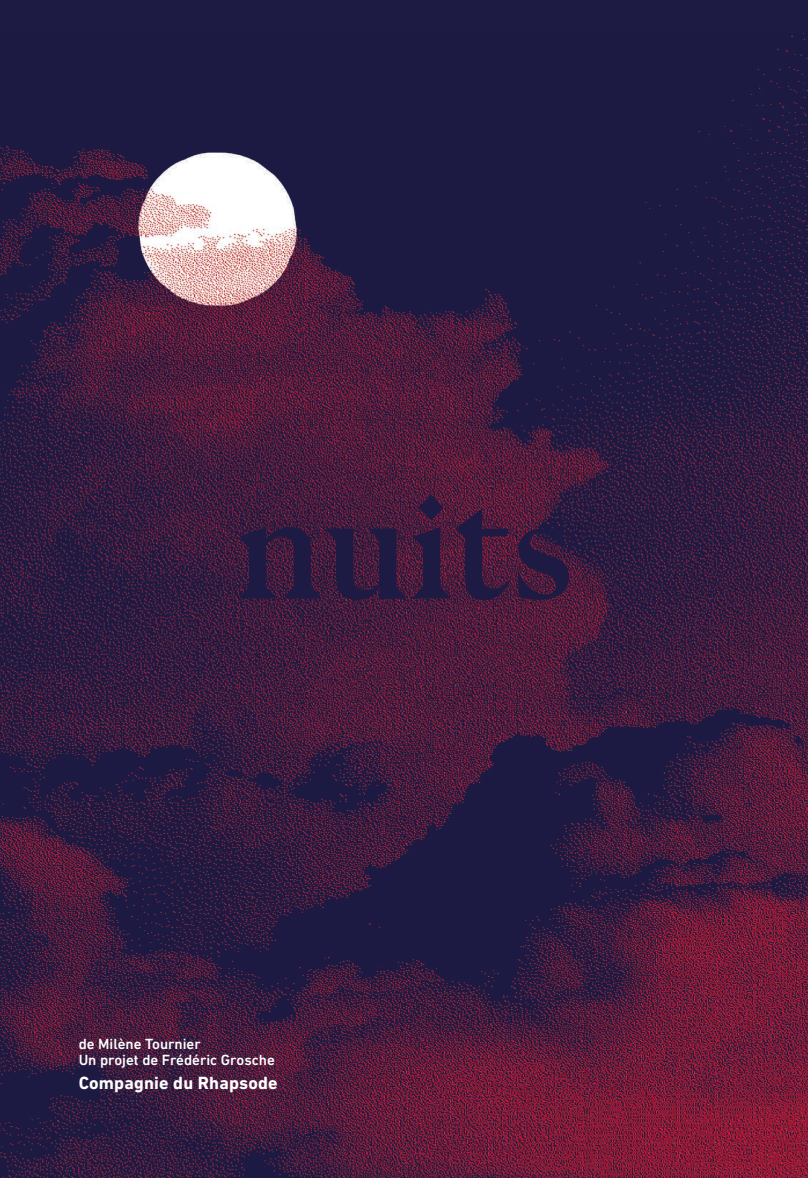
<style>
.page{position:relative;width:808px;height:1178px;background:#1d1b43}
.page>*{position:absolute;margin:0;border:0;box-sizing:border-box;transform-origin:0 0}
.t1{font:700 142.5px "Bluu Next";color:#1d1b43}
.t2{font:700 18px "DIN Next LT Pro";letter-spacing:.01em;color:#fff}
.t3{font:500 15px/16.5px "DIN Next LT Pro";color:#fff}
</style>
<div class="page">
<img style="left:0;top:33px;width:808px;height:1145px">
<h1 class="t1" style="left:235px;top:466px;width:339px">nuits</h1>
<p class="t3" style="left:79px;top:1035px;width:198px">de Milène Tournier<br>Un projet de Frédéric Grosche</p>
<p class="t2" style="left:79px;top:1073px;width:201px">Compagnie du Rhapsode</p>
</div>
